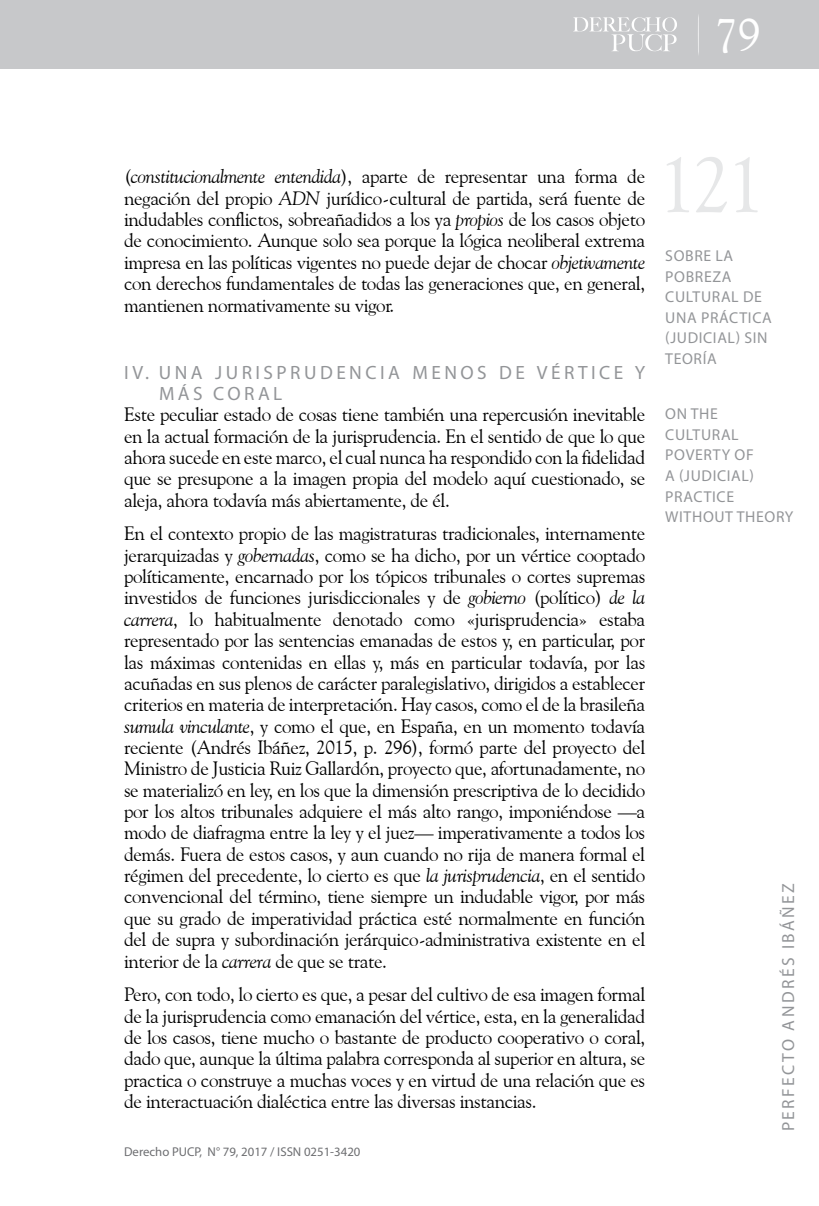
<style>
.page{position:relative;width:819px;height:1206px;background:#fff}
.page>*{position:absolute;margin:0;border:0;box-sizing:border-box;transform-origin:0 0}
.t1{font:78.75px "Goudy Old Style BT";color:#e6e7e8}
.t2{font:46.38px "Goudy Old Style BT";color:#fff}
.t3{font:19.25px/21.3px "Goudy Old Style BT";letter-spacing:-.02em;color:#000;text-align:justify}
.t4{font:19.25px/20.5px "Myriad Pro";letter-spacing:.18em;color:#939598}
.t5{font:17.5px "Myriad Pro";letter-spacing:.14em;color:#939598}
.t6{font:15.75px/20.7px "Myriad Pro";letter-spacing:.04em;color:#939598}
.t7{font:12.78px "Myriad Pro";color:#6d6e71}
.s1{font-style:italic}
</style>
<div class="page">
<div style="left:0;top:0;width:819px;height:69px;background:#c7c8ca"></div>
<svg style="left:573px;top:17px;width:104px;height:34px"></svg>
<h2 class="t2" style="left:714px;top:6px;width:47px">79</h2>
<p class="t3" style="left:124px;top:166px;width:522px">(<span class="s1">constitucionalmente entendida</span>), aparte de representar una forma de negación del propio <span class="s1">ADN</span> jurídico-cultural de partida, será fuente de indudables conflictos, sobreañadidos a los ya <span class="s1">propios</span> de los casos objeto de conocimiento. Aunque solo sea porque la lógica neoliberal extrema impresa en las políticas vigentes no puede dejar de chocar <span class="s1">objetivamente </span>con derechos fundamentales de todas las generaciones que, en general, mantienen normativamente su vigor.</p>
<p class="t4" style="left:159px;top:362px;width:487px;text-indent:-35px">IV. UNA JURISPRUDENCIA MENOS DE VÉRTICE Y<br>MÁS CORAL</p>
<p class="t3" style="left:124px;top:403px;width:522px">Este peculiar estado de cosas tiene también una repercusión inevitable en la actual formación de la jurisprudencia. En el sentido de que lo que ahora sucede en este marco, el cual nunca ha respondido con la fidelidad que se presupone a la imagen propia del modelo aquí cuestionado, se aleja, ahora todavía más abiertamente, de él.</p>
<p class="t3" style="left:124px;top:522px;width:522px">En el contexto propio de las magistraturas tradicionales, internamente jerarquizadas y <span class="s1">gobernadas</span>, como se ha dicho, por un vértice cooptado políticamente, encarnado por los tópicos tribunales o cortes supremas investidos de funciones jurisdiccionales y de <span class="s1">gobierno</span> (político) <span class="s1">de la carrera</span>, lo habitualmente denotado como «jurisprudencia» estaba representado por las sentencias emanadas de estos y, en particular, por las máximas contenidas en ellas y, más en particular todavía, por las acuñadas en sus plenos de carácter paralegislativo, dirigidos a establecer criterios en materia de interpretación. Hay casos, como el de la brasileña <span class="s1">sumula vinculante</span>, y como el que, en España, en un momento todavía reciente (Andrés Ibáñez, 2015, p. 296), formó parte del proyecto del Ministro de Justicia Ruiz Gallardón, proyecto que, afortunadamente, no se materializó en ley, en los que la dimensión prescriptiva de lo decidido por los altos tribunales adquiere el más alto rango, imponiéndose —a modo de diafragma entre la ley y el juez— imperativamente a todos los demás. Fuera de estos casos, y aun cuando no rija de manera formal el régimen del precedente, lo cierto es que <span class="s1">la jurisprudencia</span>, en el sentido convencional del término, tiene siempre un indudable vigor, por más que su grado de imperatividad práctica esté normalmente en función del de supra y subordinación jerárquico-administrativa existente en el interior de la <span class="s1">carrera</span> de que se trate.</p>
<p class="t3" style="left:124px;top:983px;width:522px">Pero, con todo, lo cierto es que, a pesar del cultivo de esa imagen formal de la jurisprudencia como emanación del vértice, esta, en la generalidad de los casos, tiene mucho o bastante de producto cooperativo o coral, dado que, aunque la última palabra corresponda al superior en altura, se practica o construye a muchas voces y en virtud de una relación que es de interactuación dialéctica entre las diversas instancias.</p>
<p class="t7" style="left:124px;top:1144px;width:238px">Derecho PUCP, N° 79, 2017 / ISSN 0251-3420</p>
<h1 class="t1" style="left:657px;top:136px;width:109px">121</h1>
<p class="t6" style="left:665px;top:245px;width:108px">SOBRE LA<br>POBREZA<br>CULTURAL DE<br>UNA PRÁCTICA (JUDICIAL) SIN<br>TEORÍA</p>
<p class="t6" style="left:665px;top:403px;width:130px">ON THE<br>CULTURAL<br>POVERTY OF<br>A (JUDICIAL)<br>PRACTICE<br>WITHOUT THEORY</p>
<p class="t5" style="left:777px;top:1131px;width:250px;rotate:-90deg">PERFECTO ANDRÉS IBÁÑEZ</p>
</div>
